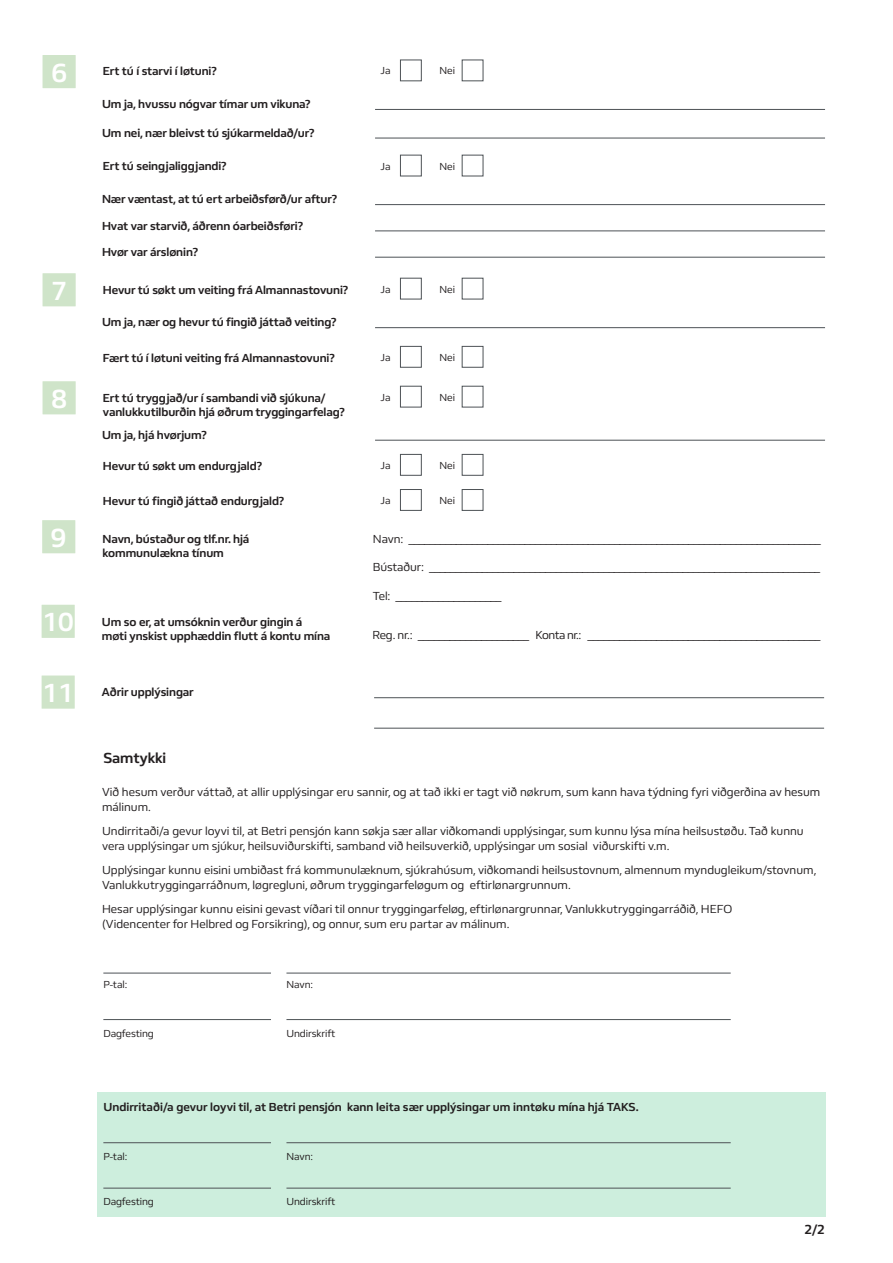
<style>
.page{position:relative;width:893px;height:1263px;background:#fff}
.page>*{position:absolute;margin:0;border:0;box-sizing:border-box;transform-origin:0 0}
.t1{font:700 27px "FS Hackney";color:#fff}
.t2{font:700 15px "FS Hackney";letter-spacing:-.01em;color:#231f20}
.t3{font:700 13.5px "FS Hackney";color:#231f20}
.t4{font:12px/15px "FS Hackney";color:#231f20}
.t5{font:700 12px/14.4px "FS Hackney";letter-spacing:-.01em;color:#231f20}
.t6{font:12px "FS Hackney";letter-spacing:-.04em;color:#231f20}
.t7{font:10.5px "FS Hackney";letter-spacing:-.01em;color:#231f20}
</style>
<div class="page">
<div style="left:97px;top:1092px;width:728px;height:124px;background:#cdeedd"></div>
<hr style="left:103px;top:1019px;width:168px;height:1px;background:#4d5256">
<hr style="left:103px;top:1188px;width:168px;height:1px;background:#4d5256">
<hr style="left:103px;top:973px;width:168px;height:1px;background:#4d5256">
<hr style="left:103px;top:1142px;width:168px;height:1px;background:#4d5256">
<hr style="left:286px;top:1019px;width:445px;height:1px;background:#4d5256">
<hr style="left:286px;top:1188px;width:445px;height:1px;background:#4d5256">
<hr style="left:286px;top:973px;width:445px;height:1px;background:#4d5256">
<hr style="left:286px;top:1142px;width:445px;height:1px;background:#4d5256">
<hr style="left:374px;top:697px;width:450px;height:1px;background:#4d5256">
<hr style="left:374px;top:728px;width:450px;height:1px;background:#4d5256">
<div style="left:42px;top:675px;width:33px;height:34px;background:#cfe4c9"></div>
<div style="left:42px;top:605px;width:33px;height:33px;background:#cfe4c9"></div>
<hr style="left:375px;top:109px;width:450px;height:1px;background:#4d5256">
<hr style="left:375px;top:327px;width:450px;height:1px;background:#4d5256">
<hr style="left:375px;top:440px;width:450px;height:1px;background:#4d5256">
<hr style="left:375px;top:138px;width:450px;height:1px;background:#4d5256">
<hr style="left:375px;top:204px;width:450px;height:1px;background:#4d5256">
<hr style="left:375px;top:230px;width:450px;height:1px;background:#4d5256">
<hr style="left:375px;top:257px;width:450px;height:1px;background:#4d5256">
<div style="left:43px;top:55px;width:33px;height:33px;background:#cfe4c9"></div>
<div style="left:43px;top:273px;width:33px;height:33px;background:#cfe4c9"></div>
<div style="left:43px;top:381px;width:33px;height:33px;background:#cfe4c9"></div>
<div style="left:400px;top:60px;width:22px;height:21px;border:1px solid #4d5256"></div>
<div style="left:400px;top:278px;width:22px;height:21px;border:1px solid #4d5256"></div>
<div style="left:400px;top:386px;width:22px;height:21px;border:1px solid #4d5256"></div>
<div style="left:400px;top:346px;width:22px;height:22px;border:1px solid #4d5256"></div>
<div style="left:400px;top:454px;width:22px;height:22px;border:1px solid #4d5256"></div>
<div style="left:400px;top:489px;width:22px;height:22px;border:1px solid #4d5256"></div>
<div style="left:400px;top:155px;width:22px;height:21px;border:1px solid #4d5256"></div>
<div style="left:462px;top:278px;width:21px;height:21px;border:1px solid #4d5256"></div>
<div style="left:462px;top:386px;width:21px;height:21px;border:1px solid #4d5256"></div>
<div style="left:462px;top:346px;width:21px;height:22px;border:1px solid #4d5256"></div>
<div style="left:462px;top:454px;width:21px;height:22px;border:1px solid #4d5256"></div>
<div style="left:462px;top:489px;width:21px;height:22px;border:1px solid #4d5256"></div>
<div style="left:42px;top:520px;width:33px;height:33px;background:#cfe4c9"></div>
<h1 class="t1" style="left:51px;top:54px;width:17px">6</h1>
<p class="t5" style="left:103px;top:64px;width:115px">Ert tú í starvi í løtuni?</p>
<p class="t7" style="left:381px;top:64px;width:12px">Ja</p>
<p class="t7" style="left:440px;top:64px;width:17px">Nei</p>
<p class="t5" style="left:102px;top:96px;width:210px">Um ja, hvussu nógvar tímar um vikuna?</p>
<p class="t5" style="left:102px;top:125px;width:214px">Um nei, nær bleivst tú sjúkarmeldað/ur?</p>
<p class="t5" style="left:103px;top:159px;width:125px">Ert tú seingjaliggjandi?</p>
<p class="t7" style="left:381px;top:159px;width:12px">Ja</p>
<p class="t7" style="left:440px;top:159px;width:17px">Nei</p>
<p class="t5" style="left:102px;top:186px;width:237px;line-height:26.2px">Nær væntast, at tú ert arbeiðsførð/ur aftur?<br>Hvat var starvið, áðrenn óarbeiðsføri?<br>Hvør var árslønin?</p>
<h1 class="t1" style="left:51px;top:273px;width:17px">7</h1>
<p class="t5" style="left:103px;top:282px;width:247px">Hevur tú søkt um veiting frá Almannastovuni?</p>
<p class="t7" style="left:381px;top:282px;width:12px">Ja</p>
<p class="t7" style="left:440px;top:282px;width:17px">Nei</p>
<p class="t5" style="left:102px;top:315px;width:236px">Um ja, nær og hevur tú fingið játtað veiting?</p>
<p class="t5" style="left:103px;top:350px;width:233px">Fært tú í løtuni veiting frá Almannastovuni?</p>
<p class="t7" style="left:381px;top:350px;width:12px">Ja</p>
<p class="t7" style="left:440px;top:350px;width:17px">Nei</p>
<h1 class="t1" style="left:51px;top:381px;width:17px">8</h1>
<p class="t5" style="left:103px;top:390px;width:244px">Ert tú tryggjað/ur í sambandi við sjúkuna/ vanlukkutilburðin hjá øðrum tryggingarfelag?</p>
<p class="t7" style="left:381px;top:390px;width:12px">Ja</p>
<p class="t7" style="left:440px;top:390px;width:17px">Nei</p>
<p class="t5" style="left:102px;top:427px;width:107px">Um ja, hjá hvørjum?</p>
<p class="t5" style="left:103px;top:458px;width:161px">Hevur tú søkt um endurgjald?</p>
<p class="t5" style="left:103px;top:493px;width:183px">Hevur tú fingið játtað endurgjald?</p>
<p class="t7" style="left:381px;top:458px;width:12px">Ja</p>
<p class="t7" style="left:381px;top:493px;width:12px">Ja</p>
<p class="t7" style="left:440px;top:458px;width:17px">Nei</p>
<p class="t7" style="left:440px;top:493px;width:17px">Nei</p>
<h1 class="t1" style="left:51px;top:519px;width:17px">9</h1>
<p class="t5" style="left:103px;top:531px;width:148px">Navn, bústaður og tlf.nr. hjá kommunulækna tínum</p>
<p class="t4" style="left:373px;top:531px;width:449px">Navn: ______________________________________________________________________________</p>
<p class="t4" style="left:373px;top:559px;width:449px">Bústaður: __________________________________________________________________________</p>
<p class="t4" style="left:373px;top:588px;width:130px">Tel: ____________________</p>
<h1 class="t1" style="left:43px;top:604px;width:33px">10</h1>
<p class="t5" style="left:102px;top:614px;width:230px">Um so er, at umsóknin verður gingin á møti ynskist upphæddin flutt á kontu mína</p>
<p class="t6" style="left:372px;top:627px;width:450px">Reg. nr.: _____________________ Konta nr.: ____________________________________________</p>
<h1 class="t1" style="left:43px;top:675px;width:33px">11</h1>
<p class="t5" style="left:102px;top:684px;width:93px">Aðrir upplýsingar</p>
<p class="t2" style="left:103px;top:748px;width:64px">Samtykki</p>
<p class="t4" style="left:102px;top:784px;width:720px">Við hesum verður váttað, at allir upplýsingar eru sannir, og at tað ikki er tagt við nøkrum, sum kann hava týdning fyri viðgerðina av hesum málinum.</p>
<p class="t4" style="left:102px;top:823px;width:703px">Undirritaði/a gevur loyvi til, at Betri pensjón kann søkja sær allar viðkomandi upplýsingar, sum kunnu lýsa mína heilsustøðu. Tað kunnu vera upplýsingar um sjúkur, heilsuviðurskifti, samband við heilsuverkið, upplýsingar um sosial viðurskifti v.m.</p>
<p class="t4" style="left:102px;top:862px;width:716px">Upplýsingar kunnu eisini umbiðast frá kommunulæknum, sjúkrahúsum, viðkomandi heilsustovnum, almennum myndugleikum/stovnum,<br>Vanlukkutryggingarráðnum, løgregluni, øðrum tryggingarfeløgum og eftirlønargrunnum.</p>
<p class="t4" style="left:102px;top:901px;width:632px">Hesar upplýsingar kunnu eisini gevast víðari til onnur tryggingarfeløg, eftirlønargrunnar, Vanlukkutryggingarráðið, HEFO (Videncenter for Helbred og Forsikring), og onnur, sum eru partar av málinum.</p>
<p class="t7" style="left:103px;top:977px;width:25px">P-tal:</p>
<p class="t7" style="left:286px;top:977px;width:28px">Navn:</p>
<p class="t7" style="left:103px;top:1026px;width:52px">Dagfesting</p>
<p class="t7" style="left:286px;top:1026px;width:50px">Undirskrift</p>
<p class="t5" style="left:103px;top:1099px;width:537px">Undirritaði/a gevur loyvi til, at Betri pensjón kann leita sær upplýsingar um inntøku mína hjá TAKS.</p>
<p class="t7" style="left:103px;top:1149px;width:25px">P-tal:</p>
<p class="t7" style="left:286px;top:1149px;width:28px">Navn:</p>
<p class="t7" style="left:103px;top:1194px;width:52px">Dagfesting</p>
<p class="t7" style="left:286px;top:1194px;width:50px">Undirskrift</p>
<p class="t3" style="left:804px;top:1220px;width:22px">2/2</p>
</div>
